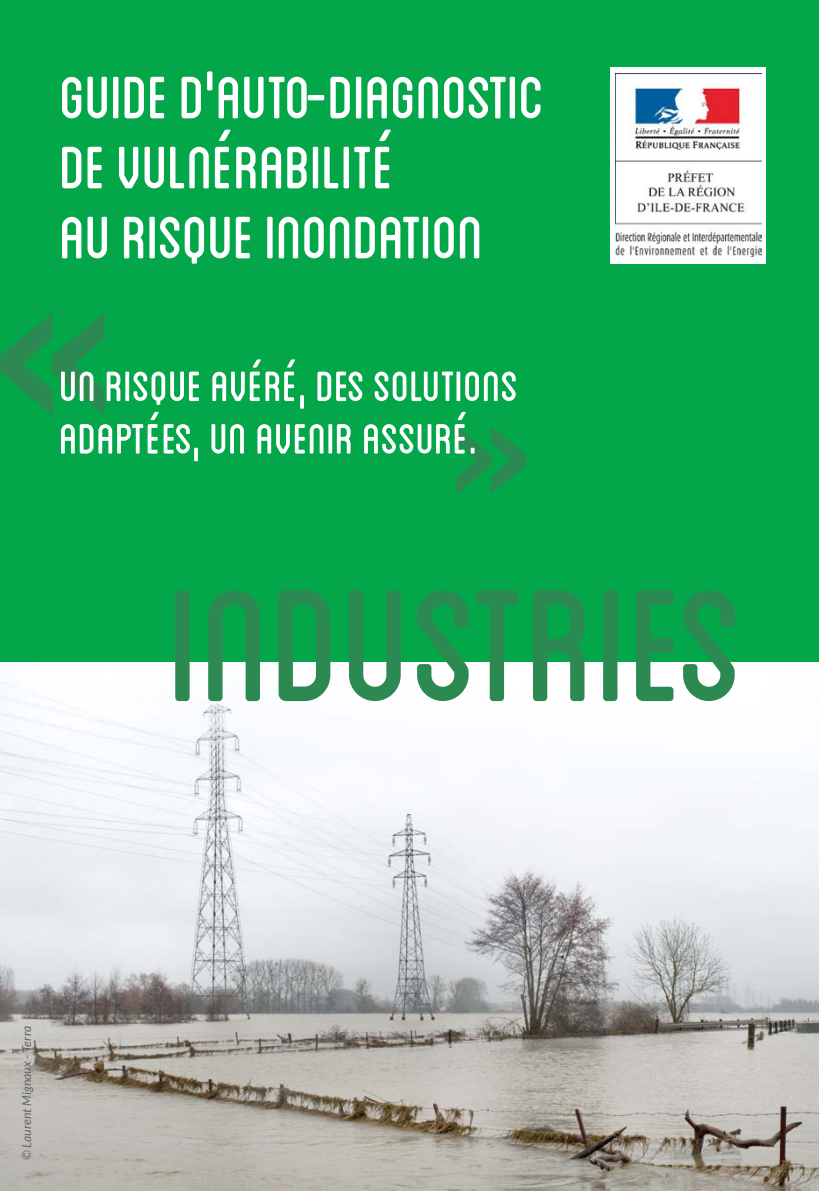
<style>
.page{position:relative;width:819px;height:1191px;background:#fff}
.page>*{position:absolute;margin:0;border:0;box-sizing:border-box;transform-origin:0 0}
.t1{font:224px "Blanch Caps";color:#2c8952}
.t2{font:84px/70px "Blanch Caps";letter-spacing:-.01em;color:#fff}
.t3{font:59.5px/52.5px "Blanch Caps";color:#fff}
.t4{font:italic 12.25px "Lato";letter-spacing:.01em;color:#646363}
</style>
<div class="page">
<div style="left:0;top:0;width:819px;height:662px;background:#04a64a"></div>
<img style="left:0;top:680px;width:819px;height:511px">
<svg style="left:0;top:313px;width:104px;height:102px"></svg>
<svg style="left:456px;top:426px;width:70px;height:68px"></svg>
<div style="left:610px;top:67px;width:156px;height:197px;background:#fff"></div>
<img style="left:615px;top:74px;width:146px;height:182px">
<p class="t2" style="left:60px;top:59px;width:486px">guide d'AUTO-diagnostic de vulnérabilité<br>au risque inondation</p>
<p class="t3" style="left:59px;top:358px;width:460px">UN RISQUE AVÉRÉ, DES SOLUTIONS<br>ADAPTÉES, UN AVENIR ASSURÉ.</p>
<h1 class="t1" style="left:169px;top:544px;width:577px">Industries</h1>
<p class="t4" style="left:20px;top:1160px;width:136px;rotate:-90deg">© Laurent Mignaux - Terra</p>
</div>
